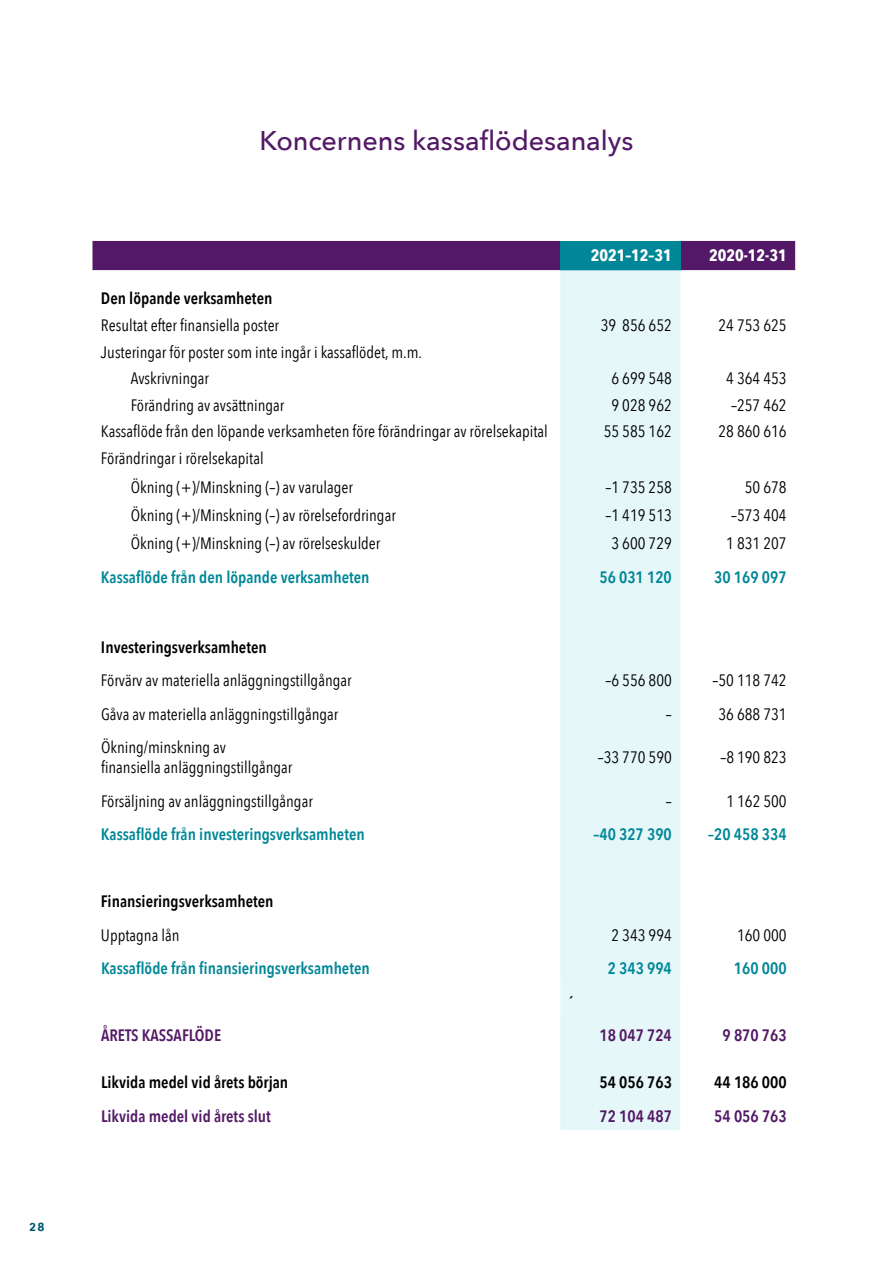
<style>
.page{position:relative;width:893px;height:1263px;background:#fff}
.page>*{position:absolute;margin:0;border:0;box-sizing:border-box;transform-origin:0 0}
.t1{font:500 27px "Avenir Next";letter-spacing:-.005em;color:#531966}
.t2{font:16.5px/26.5px "Avenir Next Condensed";color:#000}
.t3{font:600 16.5px "Avenir Next Condensed";color:#008797}
.t4{font:600 16.5px "Avenir Next Condensed";color:#000}
.t5{font:600 16.5px "Avenir Next Condensed";color:#531966}
.t6{font:700 16.5px "Avenir Next Condensed";color:#fff}
.t7{font:600 15px "Avenir Next";color:#005872}
</style>
<div class="page">
<div style="left:92px;top:241px;width:703px;height:29px;background:#531966"></div>
<div style="left:560px;top:241px;width:120px;height:29px;background:#008797"></div>
<div style="left:560px;top:270px;width:120px;height:713px;background:#e6f7f9"></div>
<div style="left:560px;top:983px;width:120px;height:147px;background:#e6f7f9"></div>
<p class="t7" style="left:29px;top:1213px;width:18px">28</p>
<h1 class="t1" style="left:260px;top:117px;width:375px">Koncernens kassaflödesanalys</h1>
<p class="t6" style="left:591px;top:245px;width:83px">2021–12–31</p>
<p class="t6" style="left:709px;top:245px;width:79px">2020-12-31</p>
<p class="t4" style="left:101px;top:284px;width:173px">Den löpande verksamheten</p>
<p class="t2" style="left:101px;top:311px;width:180px">Resultat efter finansiella poster</p>
<p class="t2" style="left:601px;top:311px;width:73px">39 856 652</p>
<p class="t2" style="left:718px;top:311px;width:70px">24 753 625</p>
<p class="t2" style="left:131px;top:338px;width:293px;text-indent:-30px">Justeringar för poster som inte ingår i kassaflödet, m.m.<br>Avskrivningar</p>
<p class="t2" style="left:611px;top:364px;width:62px">6 699 548</p>
<p class="t2" style="left:726px;top:364px;width:62px">4 364 453</p>
<p class="t2" style="left:131px;top:391px;width:155px">Förändring av avsättningar</p>
<p class="t2" style="left:611px;top:391px;width:62px">9 028 962</p>
<p class="t2" style="left:731px;top:391px;width:57px">–257 462</p>
<p class="t2" style="left:101px;top:417px;width:448px">Kassaflöde från den löpande verksamheten före förändringar av rörelsekapital</p>
<p class="t2" style="left:604px;top:417px;width:70px">55 585 162</p>
<p class="t2" style="left:718px;top:417px;width:70px">28 860 616</p>
<p class="t2" style="left:131px;top:444px;width:224px;line-height:28.3px;text-indent:-30px">Förändringar i rörelsekapital<br>Ökning (+)/Minskning (–) av varulager</p>
<p class="t2" style="left:605px;top:473px;width:68px">–1 735 258</p>
<p class="t2" style="left:745px;top:473px;width:43px">50 678</p>
<p class="t2" style="left:131px;top:501px;width:267px">Ökning (+)/Minskning (–) av rörelsefordringar</p>
<p class="t2" style="left:605px;top:501px;width:68px">–1 419 513</p>
<p class="t2" style="left:731px;top:501px;width:57px">–573 404</p>
<p class="t2" style="left:131px;top:530px;width:251px">Ökning (+)/Minskning (–) av rörelseskulder</p>
<p class="t2" style="left:611px;top:530px;width:62px">3 600 729</p>
<p class="t2" style="left:726px;top:530px;width:62px">1 831 207</p>
<p class="t3" style="left:101px;top:563px;width:270px">Kassaflöde från den löpande verksamheten</p>
<p class="t3" style="left:599px;top:563px;width:74px">56 031 120</p>
<p class="t3" style="left:714px;top:563px;width:74px">30 169 097</p>
<p class="t4" style="left:101px;top:633px;width:167px">Investeringsverksamheten</p>
<p class="t2" style="left:101px;top:666px;width:252px">Förvärv av materiella anläggningstillgångar</p>
<p class="t2" style="left:605px;top:666px;width:68px">–6 556 800</p>
<p class="t2" style="left:713px;top:666px;width:76px">–50 118 742</p>
<p class="t2" style="left:101px;top:700px;width:239px">Gåva av materiella anläggningstillgångar</p>
<p class="t2" style="left:666px;top:700px;width:7px">–</p>
<p class="t2" style="left:718px;top:700px;width:70px">36 688 731</p>
<p class="t2" style="left:101px;top:737px;width:193px;line-height:19.8px">Ökning/minskning av<br>finansiella anläggningstillgångar</p>
<p class="t2" style="left:598px;top:743px;width:76px">–33 770 590</p>
<p class="t2" style="left:720px;top:743px;width:68px">–8 190 823</p>
<p class="t2" style="left:101px;top:787px;width:213px">Försäljning av anläggningstillgångar</p>
<p class="t2" style="left:666px;top:787px;width:7px">–</p>
<p class="t2" style="left:726px;top:787px;width:62px">1 162 500</p>
<p class="t3" style="left:101px;top:820px;width:265px">Kassaflöde från investeringsverksamheten</p>
<p class="t3" style="left:593px;top:820px;width:80px">–40 327 390</p>
<p class="t3" style="left:708px;top:820px;width:80px">–20 458 334</p>
<p class="t4" style="left:101px;top:887px;width:174px">Finansieringsverksamheten</p>
<p class="t2" style="left:101px;top:921px;width:80px">Upptagna lån</p>
<p class="t2" style="left:611px;top:921px;width:62px">2 343 994</p>
<p class="t2" style="left:737px;top:921px;width:51px">160 000</p>
<p class="t3" style="left:101px;top:954px;width:270px">Kassaflöde från finansieringsverksamheten</p>
<p class="t3" style="left:608px;top:954px;width:66px">2 343 994</p>
<p class="t3" style="left:734px;top:954px;width:54px">160 000</p>
<p class="t4" style="left:569px;top:988px;width:6px">´</p>
<p class="t5" style="left:101px;top:1021px;width:122px">ÅRETS KASSAFLÖDE</p>
<p class="t5" style="left:599px;top:1021px;width:74px">18 047 724</p>
<p class="t5" style="left:722px;top:1021px;width:66px">9 870 763</p>
<p class="t4" style="left:101px;top:1068px;width:189px">Likvida medel vid årets början</p>
<p class="t4" style="left:599px;top:1068px;width:74px">54 056 763</p>
<p class="t4" style="left:714px;top:1068px;width:74px">44 186 000</p>
<p class="t5" style="left:101px;top:1102px;width:171px">Likvida medel vid årets slut</p>
<p class="t5" style="left:599px;top:1102px;width:74px">72 104 487</p>
<p class="t5" style="left:714px;top:1102px;width:74px">54 056 763</p>
</div>
